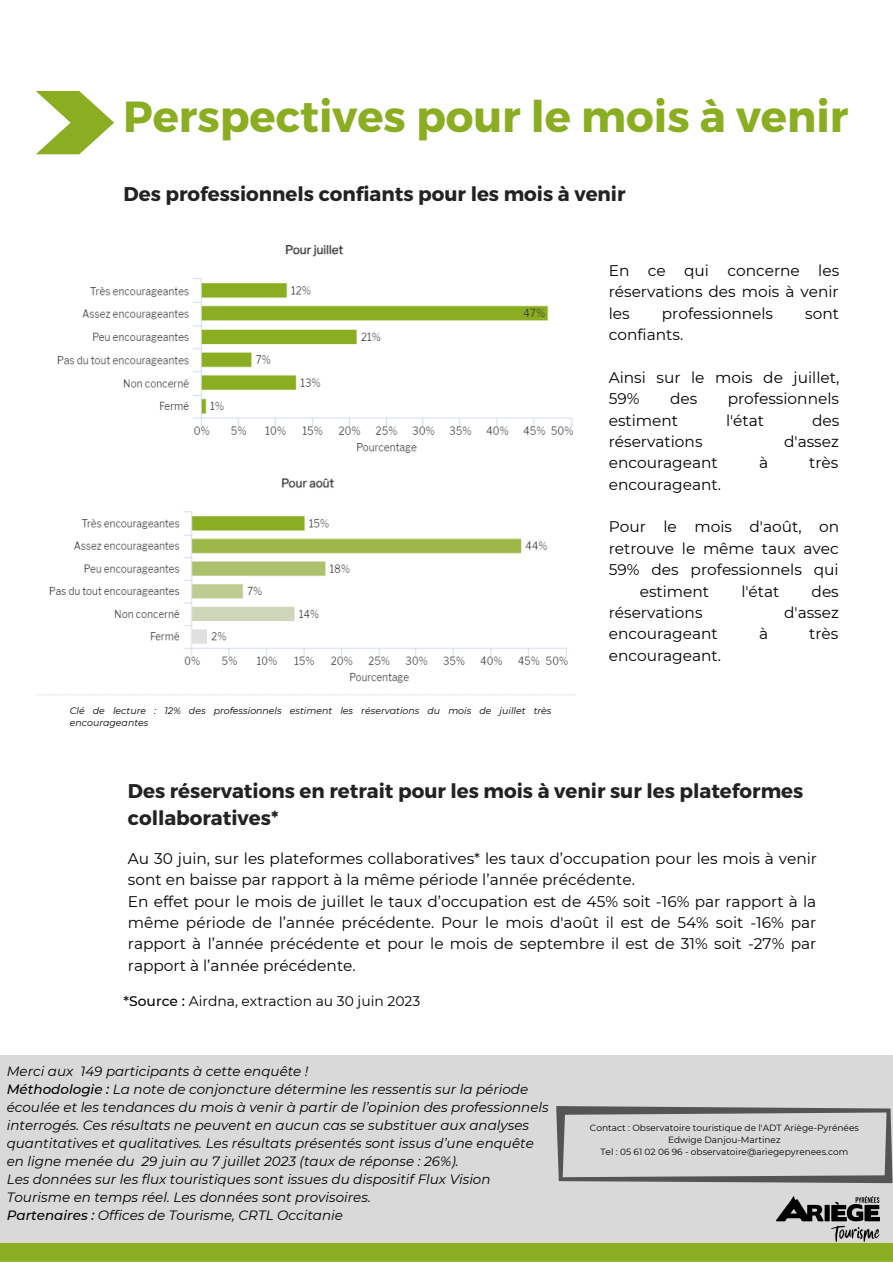
<style>
.page{position:relative;width:893px;height:1264px;background:#fff}
.page>*{position:absolute;margin:0;border:0;box-sizing:border-box;transform-origin:0 0}
.t1{font:700 43.5px "Montserrat";color:#8bad22}
.t2{font:700 19.8px/27px "Montserrat";color:#222}
.t3{font:15.45px/21.3px "Montserrat";color:#000;text-align:justify}
.t4{font:13.95px "Montserrat";color:#000}
.t5{font:italic 13.5px/18px "Montserrat";color:#000}
.t6{font:italic 9.45px/12.5px "Montserrat";color:#000}
.t7{font:9px "Montserrat";color:#000}
.s1{font-weight:500}
</style>
<div class="page">
<svg style="left:36px;top:91px;width:78px;height:63px"></svg>
<div style="left:0;top:1242px;width:892px;height:19px;background:#8bad22"></div>
<div style="left:0;top:1055px;width:892px;height:187px;background:#d9d9d9"></div>
<svg style="left:556px;top:1106px;width:336px;height:77px"></svg>
<img style="left:776px;top:1196px;width:103px;height:45px">
<img style="left:57px;top:245px;width:517px;height:208px">
<img style="left:36px;top:478px;width:540px;height:217px">
<p class="t1" style="left:123px;top:88px;width:726px">Perspectives pour le mois à venir</p>
<p class="t2" style="left:124px;top:180px;width:503px">Des professionnels confiants pour les mois à venir</p>
<p class="t6" style="left:70px;top:704px;width:483px">Clé de lecture : 12% des professionnels estiment les réservations du mois de juillet très encourageantes</p>
<p class="t3" style="left:608px;top:260px;width:232px">En ce qui concerne les réservations des mois à venir les</p>
<p class="t3" style="left:661px;top:302px;width:113px">professionnels</p>
<p class="t3" style="left:805px;top:302px;width:35px">sont</p>
<p class="t3" style="left:608px;top:324px;width:76px">confiants.</p>
<p class="t3" style="left:608px;top:367px;width:232px">Ainsi sur le mois de juillet,<br>59%</p>
<p class="t3" style="left:670px;top:388px;width:29px">des</p>
<p class="t3" style="left:727px;top:388px;width:113px">professionnels</p>
<p class="t3" style="left:608px;top:409px;width:71px">estiment</p>
<p class="t3" style="left:726px;top:409px;width:40px">l'état</p>
<p class="t3" style="left:812px;top:409px;width:29px">des</p>
<p class="t3" style="left:608px;top:431px;width:95px">réservations</p>
<p class="t3" style="left:784px;top:431px;width:56px">d'assez</p>
<p class="t3" style="left:608px;top:452px;width:111px">encourageant</p>
<p class="t3" style="left:759px;top:452px;width:11px">à</p>
<p class="t3" style="left:809px;top:452px;width:31px">très</p>
<p class="t3" style="left:608px;top:473px;width:114px">encourageant.</p>
<p class="t3" style="left:608px;top:516px;width:232px">Pour le mois d'août, on</p>
<p class="t3" style="left:608px;top:537px;width:231px">retrouve le même taux avec</p>
<p class="t3" style="left:608px;top:559px;width:231px">59% des professionnels qui</p>
<p class="t3" style="left:639px;top:580px;width:71px">estiment</p>
<p class="t3" style="left:741px;top:580px;width:40px">l'état</p>
<p class="t3" style="left:811px;top:580px;width:29px">des</p>
<p class="t3" style="left:608px;top:601px;width:95px">réservations</p>
<p class="t3" style="left:784px;top:601px;width:56px">d'assez</p>
<p class="t3" style="left:608px;top:623px;width:111px">encourageant</p>
<p class="t3" style="left:759px;top:623px;width:11px">à</p>
<p class="t3" style="left:809px;top:623px;width:31px">très</p>
<p class="t3" style="left:608px;top:644px;width:114px">encourageant.</p>
<p class="t2" style="left:128px;top:776px;width:677px">Des réservations en retrait pour les mois à venir sur les plateformes collaboratives*</p>
<p class="t3" style="left:128px;top:847px;width:690px">Au 30 juin, sur les plateformes collaboratives* les taux d’occupation pour les mois à venir sont en baisse par rapport à la même période l’année précédente.</p>
<p class="t3" style="left:128px;top:890px;width:690px">En effet pour le mois de juillet le taux d’occupation est de 45% soit -16% par rapport à la même période de l’année précédente. Pour le mois d'août il est de 54% soit -16% par rapport à l’année précédente et pour le mois de septembre il est de 31% soit -27% par rapport à l’année précédente.</p>
<p class="t4" style="left:124px;top:992px;width:298px"><span class="s1">*Source :</span> Airdna, extraction au 30 juin 2023</p>
<p class="t5" style="left:7px;top:1062px;width:303px">Merci aux 149 participants à cette enquête !</p>
<p class="t5" style="left:7px;top:1080px;width:543px"><span class="s1">Méthodologie :</span> La note de conjoncture détermine les ressentis sur la période écoulée et les tendances du mois à venir à partir de l’opinion des professionnels interrogés. Ces résultats ne peuvent en aucun cas se substituer aux analyses quantitatives et qualitatives. Les résultats présentés sont issus d’une enquête en ligne menée du 29 juin au 7 juillet 2023 (taux de réponse : 26%).</p>
<p class="t5" style="left:7px;top:1170px;width:485px">Les données sur les flux touristiques sont issues du dispositif Flux Vision<br>Tourisme en temps réel. Les données sont provisoires.</p>
<p class="t5" style="left:7px;top:1205px;width:337px"><span class="s1">Partenaires :</span> Offices de Tourisme, CRTL Occitanie</p>
<p class="t7" style="left:590px;top:1122px;width:270px">Contact : Observatoire touristique de l'ADT Ariège-Pyrénées</p>
<p class="t7" style="left:668px;top:1134px;width:114px">Edwige Danjou-Martinez</p>
<p class="t7" style="left:600px;top:1146px;width:249px">Tel : 05 61 02 06 96 - observatoire@ariegepyrenees.com</p>
</div>
